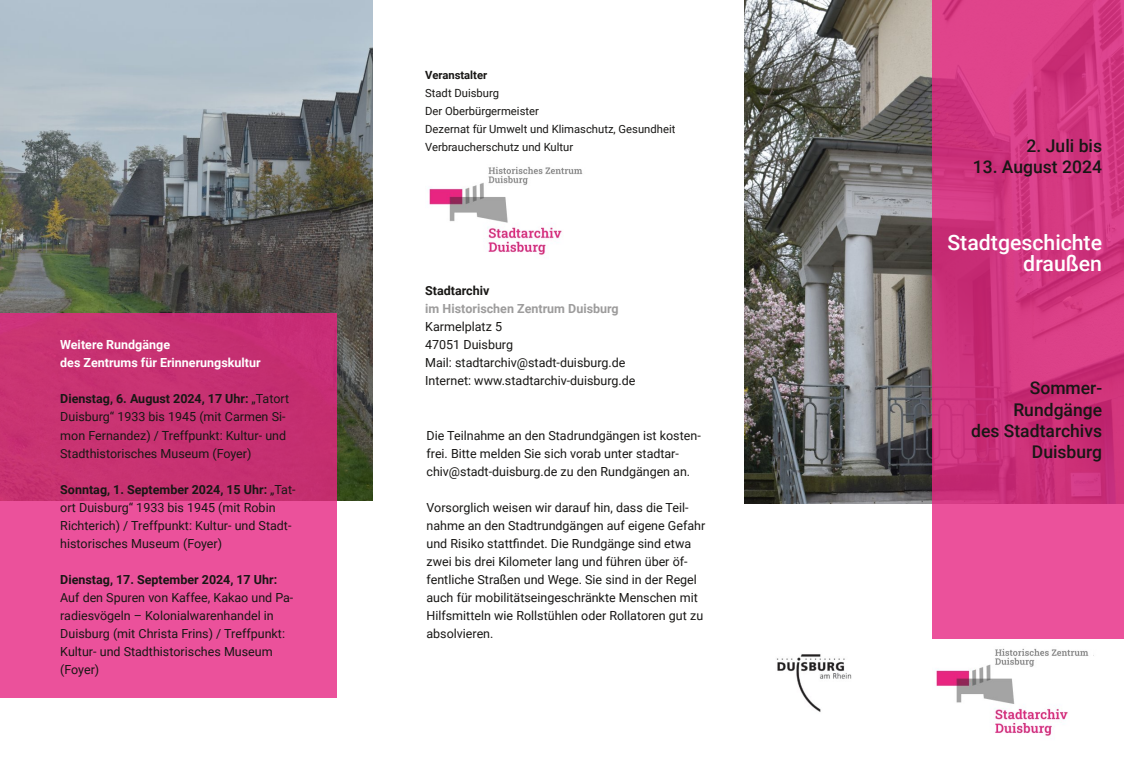
<style>
.page{position:relative;width:1124px;height:759px;background:#fff}
.page>*{position:absolute;margin:0;border:0;box-sizing:border-box;transform-origin:0 0}
.t1{font:500 21.25px/21.2px "Roboto";color:#fff;text-align:right}
.t2{font:500 17.5px/21.2px "Roboto";color:#181715;text-align:right}
.t3{font:12.5px/18px "Roboto";color:#181715}
.t4{font:700 12.5px/18px "Roboto";color:#fff}
.t5{font:700 12.5px "Roboto";color:#181715}
.t6{font:700 12.5px "Roboto";color:#9d9c9c}
.t7{font:11.25px/18px "Roboto";color:#181715}
.t8{font:700 11.25px "Roboto";letter-spacing:-.005em;color:#181715}
.s1{font-weight:700}
</style>
<div class="page">
<img style="left:744px;top:0;width:188px;height:503px">
<div style="left:932px;top:0;width:191px;height:638px;background:#e72682;opacity:.8"></div>
<img style="left:776px;top:654px;width:76px;height:58px">
<img style="left:0;top:0;width:372px;height:500px">
<div style="left:0;top:313px;width:337px;height:384px;background:#e72682;opacity:.8"></div>
<img style="left:936px;top:648px;width:153px;height:88px">
<img style="left:429px;top:166px;width:154px;height:92px">
<p class="t4" style="left:60px;top:336px;width:202px">Weitere Rundgänge<br>des Zentrums für Erinnerungskultur</p>
<p class="t3" style="left:60px;top:390px;width:230px"><span class="s1">Dienstag, 6. August 2024, 17 Uhr:</span> „Tatort Duisburg“ 1933 bis 1945 (mit Carmen Si‐ mon Fernandez) / Treffpunkt: Kultur- und Stadthistorisches Museum (Foyer)</p>
<p class="t3" style="left:60px;top:480px;width:237px"><span class="s1">Sonntag, 1. September 2024, 15 Uhr:</span> „Tat‐ ort Duisburg“ 1933 bis 1945 (mit Robin Richterich) / Treffpunkt: Kultur- und Stadt‐ historisches Museum (Foyer)</p>
<p class="t5" style="left:60px;top:571px;width:218px">Dienstag, 17. September 2024, 17 Uhr:</p>
<p class="t3" style="left:60px;top:588px;width:234px">Auf den Spuren von Kaffee, Kakao und Pa‐ radiesvögeln – Kolonialwarenhandel in Duisburg (mit Christa Frins) / Treffpunkt:<br>Kultur- und Stadthistorisches Museum (Foyer)</p>
<p class="t8" style="left:425px;top:69px;width:63px">Veranstalter</p>
<p class="t7" style="left:425px;top:84px;width:252px">Stadt Duisburg<br>Der Oberbürgermeister<br>Dezernat für Umwelt und Klimaschutz, Gesundheit<br>Verbraucherschutz und Kultur</p>
<p class="t5" style="left:425px;top:283px;width:66px">Stadtarchiv</p>
<p class="t6" style="left:425px;top:301px;width:195px">im Historischen Zentrum Duisburg</p>
<p class="t3" style="left:425px;top:318px;width:212px">Karmelplatz 5<br>47051 Duisburg<br>Mail: stadtarchiv@stadt-duisburg.de<br>Internet: www.stadtarchiv-duisburg.de</p>
<p class="t3" style="left:426px;top:426px;width:276px">Die Teilnahme an den Stadrundgängen ist kosten‐ frei. Bitte melden Sie sich vorab unter stadtar‐ chiv@stadt-duisburg.de zu den Rundgängen an.</p>
<p class="t3" style="left:426px;top:498px;width:280px">Vorsorglich weisen wir darauf hin, dass die Teil‐ nahme an den Stadtrundgängen auf eigene Gefahr und Risiko stattfindet. Die Rundgänge sind etwa zwei bis drei Kilometer lang und führen über öf‐ fentliche Straßen und Wege. Sie sind in der Regel auch für mobilitätseingeschränkte Menschen mit Hilfsmitteln wie Rollstühlen oder Rollatoren gut zu absolvieren.</p>
<h2 class="t2" style="left:1026px;top:135px;width:77px">2. Juli bis</h2>
<h2 class="t2" style="left:972px;top:156px;width:131px">13. August 2024</h2>
<h1 class="t1" style="left:947px;top:232px;width:156px">Stadtgeschichte draußen</h1>
<h2 class="t2" style="left:971px;top:377px;width:132px">Sommer-<br>Rundgänge<br>des Stadtarchivs<br>Duisburg</h2>
</div>
